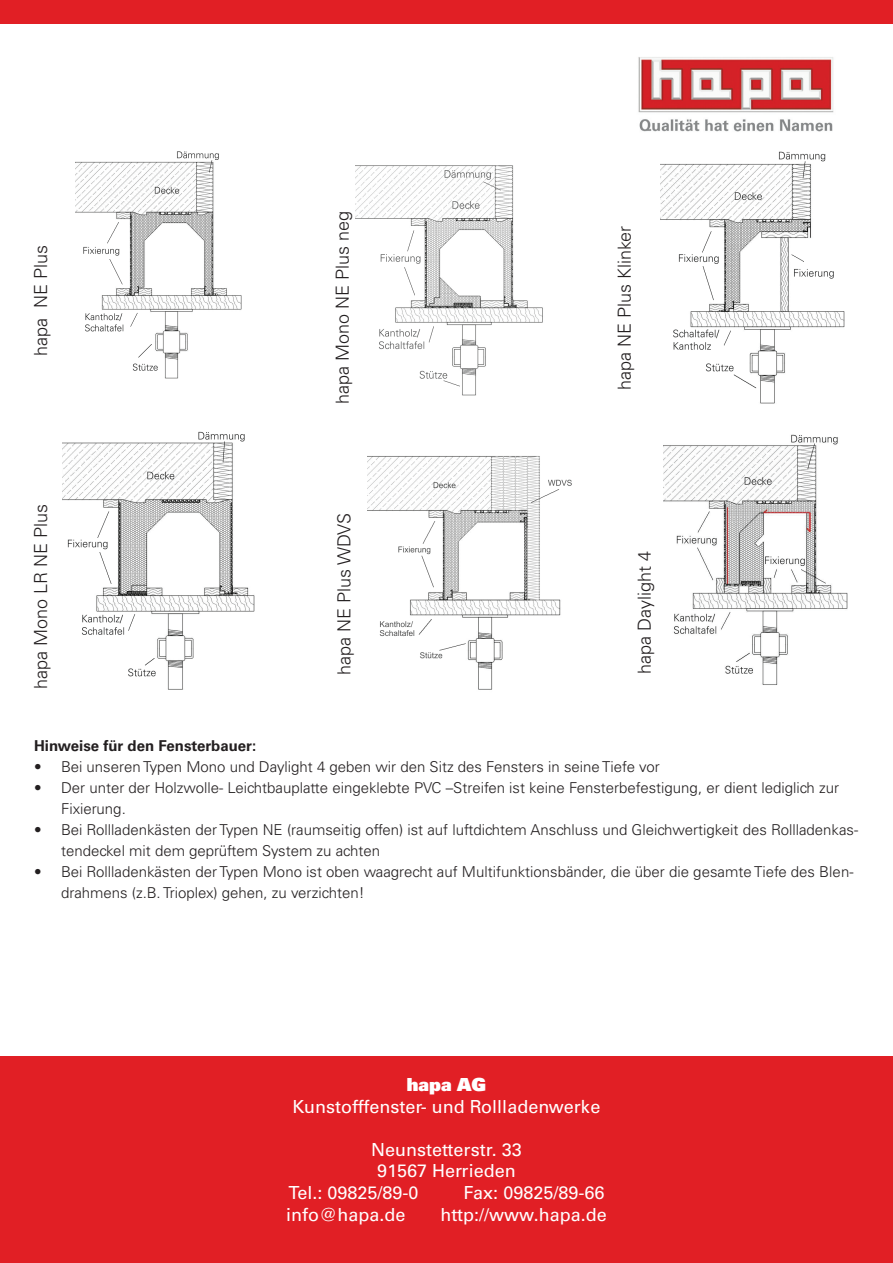
<style>
.page{position:relative;width:893px;height:1263px;background:#fff}
.page>*{position:absolute;margin:0;border:0;box-sizing:border-box;transform-origin:0 0}
.t1{font:18px "Univers LT Std";color:#fff}
.t2{font:300 18px "Univers LT Std";color:#231f20}
.t3{font:18px "Univers LT Std X Black";color:#fff}
.t4{font:300 15px/21px "Univers LT Std";color:#231f20}
.t5{font:700 15px "Univers LT Std";color:#231f20}
</style>
<div class="page">
<div style="left:0;top:0;width:893px;height:24px;background:#e11f25"></div>
<div style="left:0;top:1056px;width:893px;height:207px;background:#e11f25"></div>
<img style="left:638px;top:57px;width:196px;height:75px">
<img style="left:661px;top:151px;width:184px;height:253px">
<img style="left:63px;top:431px;width:192px;height:259px">
<img style="left:663px;top:434px;width:184px;height:251px">
<img style="left:76px;top:151px;width:165px;height:228px">
<img style="left:356px;top:166px;width:187px;height:230px">
<img style="left:367px;top:456px;width:205px;height:234px">
<p class="t2" style="left:30px;top:356px;width:113px;rotate:-90deg">hapa NE Plus</p>
<p class="t2" style="left:332px;top:404px;width:195px;rotate:-90deg">hapa Mono NE Plus neg</p>
<p class="t2" style="left:30px;top:689px;width:187px;rotate:-90deg">hapa Mono LR NE Plus</p>
<p class="t2" style="left:333px;top:675px;width:163px;rotate:-90deg">hapa NE Plus WDVS</p>
<p class="t2" style="left:614px;top:390px;width:166px;rotate:-90deg">hapa NE Plus Klinker</p>
<p class="t2" style="left:634px;top:674px;width:124px;rotate:-90deg">hapa Daylight 4</p>
<p class="t5" style="left:34px;top:737px;width:224px">Hinweise für den Fensterbauer:</p>
<p class="t4" style="left:34px;top:756px;width:627px">• Bei unseren Typen Mono und Daylight 4 geben wir den Sitz des Fensters in seine Tiefe vor</p>
<p class="t4" style="left:61px;top:777px;width:780px;text-indent:-27px">• Der unter der Holzwolle- Leichtbauplatte eingeklebte PVC –Streifen ist keine Fensterbefestigung, er dient lediglich zur<br>Fixierung.</p>
<p class="t4" style="left:61px;top:819px;width:799px;text-indent:-27px">• Bei Rollladenkästen der Typen NE (raumseitig offen) ist auf luftdichtem Anschluss und Gleichwertigkeit des Rollladenkas&shy;tendeckel mit dem geprüftem System zu achten</p>
<p class="t4" style="left:61px;top:861px;width:794px;text-indent:-27px">• Bei Rollladenkästen der Typen Mono ist oben waagrecht auf Multifunktionsbänder, die über die gesamte Tiefe des Blen&shy;drahmens (z.B. Trioplex) gehen, zu verzichten!</p>
<p class="t3" style="left:407px;top:1073px;width:81px">hapa AG</p>
<p class="t1" style="left:293px;top:1095px;width:309px">Kunstofffenster- und Rollladenwerke</p>
<p class="t1" style="left:371px;top:1139px;width:152px">Neunstetterstr. 33</p>
<p class="t1" style="left:377px;top:1160px;width:140px">91567 Herrieden</p>
<p class="t1" style="left:289px;top:1182px;width:132px">Tel.: 09825/89-0</p>
<p class="t1" style="left:464px;top:1182px;width:142px">Fax: 09825/89-66</p>
<p class="t1" style="left:286px;top:1203px;width:121px">info@hapa.de</p>
<p class="t1" style="left:441px;top:1203px;width:168px">http://www.hapa.de</p>
</div>
